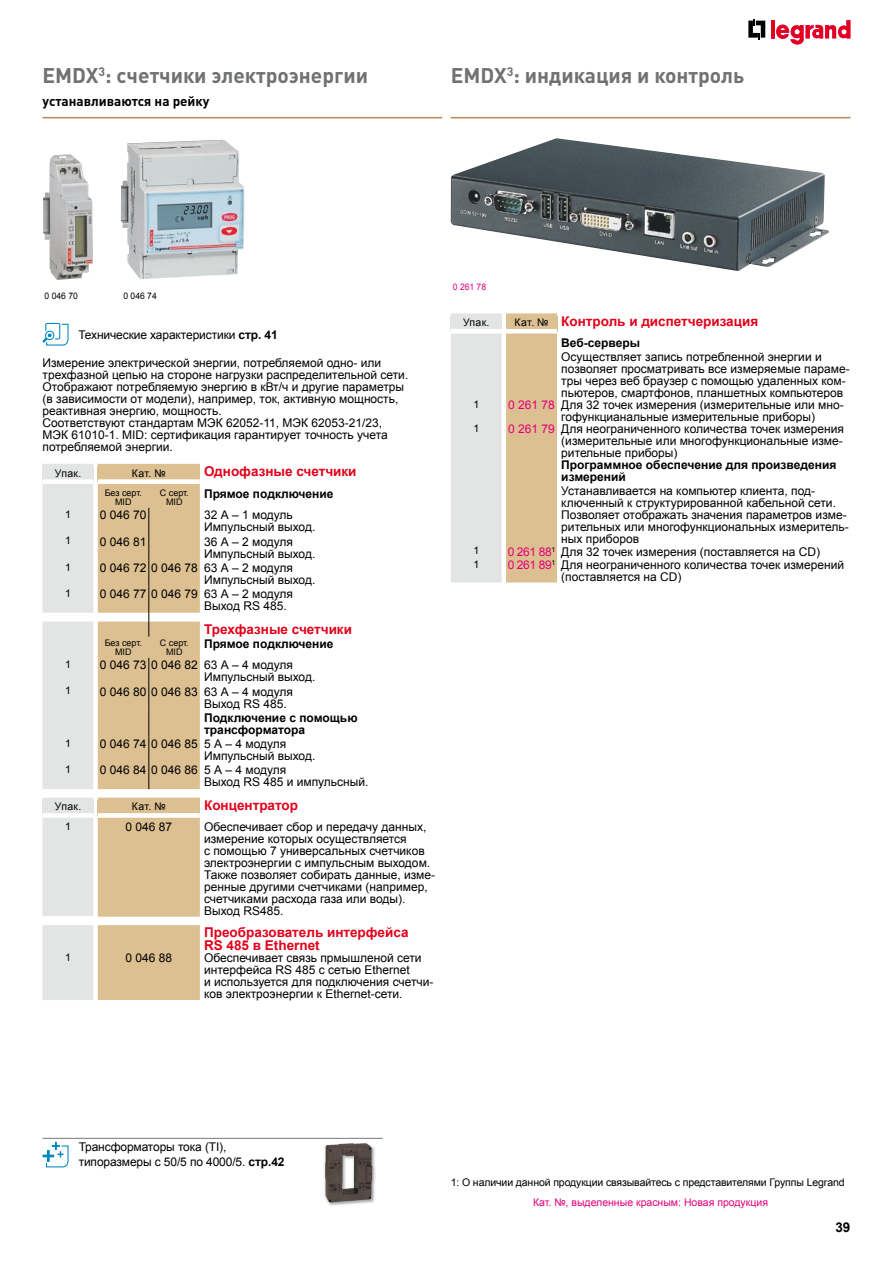
<style>
.page{position:relative;width:893px;height:1263px;background:#fff}
.page>*{position:absolute;margin:0;border:0;box-sizing:border-box;transform-origin:0 0}
.t1{font:700 21px "DIN Pro";color:#707172}
.t2{font:700 13.5px/13.5px "Arial";color:#e2001a}
.t3{font:700 13.5px "DIN Pro";color:#000}
.t4{font:700 13.5px "Arial";color:#000}
.t5{font:12px/12px "Arial";color:#000}
.t6{font:700 12px/12px "Arial";color:#000}
.t7{font:10.5px "Arial";letter-spacing:-.01em;color:#000}
.t8{font:10.5px "Arial";color:#e2007a}
.t9{font:9px/9px "Arial";color:#000;text-align:center}
.t10{font:9px "Arial";color:#000;scale:.95 1}
.t11{font:9px "Arial";color:#e2007a;scale:.95 1}
.s1{font-weight:700}
.s2{font-weight:400;font-size:10.5px;color:#000}
.s3{color:#e2007a}
</style>
<div class="page">
<svg style="left:748px;top:19px;width:17px;height:20px"></svg>
<hr style="left:771px;top:20px;width:4px;height:18px;background:#e2001a">
<svg style="left:776px;top:20px;width:74px;height:25px"></svg>
<hr style="left:43px;top:117px;width:399px;height:1px;background:#b78853">
<hr style="left:451px;top:117px;width:399px;height:1px;background:#b78853">
<svg style="left:43px;top:323px;width:26px;height:23px"></svg>
<hr style="left:43px;top:1138px;width:340px;height:1px;background:#87888a">
<svg style="left:43px;top:1142px;width:26px;height:25px"></svg>
<img style="left:329px;top:1146px;width:46px;height:60px">
<img style="left:324px;top:1147px;width:48px;height:57px">
<img style="left:325px;top:1143px;width:47px;height:60px">
<img style="left:121px;top:140px;width:123px;height:139px">
<img style="left:43px;top:154px;width:50px;height:126px">
<svg style="left:451px;top:313px;width:106px;height:269px;background:#e1d4be"></svg>
<div style="left:451px;top:316px;width:51px;height:15px;background:#e3e4e4"></div>
<hr style="left:451px;top:329px;width:51px;height:4px;background:#fff">
<div style="left:506px;top:316px;width:51px;height:15px;background:#ddc091"></div>
<hr style="left:506px;top:329px;width:51px;height:4px;background:#fff">
<svg style="left:43px;top:464px;width:157px;height:325px;background:#dfcdb0"></svg>
<div style="left:43px;top:467px;width:51px;height:15px;background:#e3e4e4"></div>
<div style="left:43px;top:479px;width:51px;height:5px;background:#fff"></div>
<div style="left:98px;top:467px;width:102px;height:15px;background:#ddc091"></div>
<div style="left:98px;top:479px;width:102px;height:5px;background:#fff"></div>
<svg style="left:43px;top:798px;width:157px;height:202px;background:#e1cfb1"></svg>
<div style="left:43px;top:917px;width:51px;height:8px;background:#fff"></div>
<div style="left:43px;top:800px;width:51px;height:15px;background:#e3e4e4"></div>
<div style="left:43px;top:813px;width:51px;height:5px;background:#fff"></div>
<div style="left:98px;top:800px;width:102px;height:15px;background:#ddc091"></div>
<div style="left:98px;top:813px;width:102px;height:5px;background:#fff"></div>
<img style="left:451px;top:175px;width:378px;height:96px">
<p class="t1" style="left:43px;top:61px;width:327px">EMDX<sup>3</sup>: счетчики электроэнергии</p>
<p class="t3" style="left:43px;top:92px;width:168px">устанавливаются на рейку</p>
<p class="t1" style="left:451px;top:61px;width:295px">EMDX<sup>3</sup>: индикация и контроль</p>
<p class="t10" style="left:45px;top:290px;width:37px">0 046 70</p>
<p class="t10" style="left:124px;top:290px;width:37px">0 046 74</p>
<p class="t5" style="left:78px;top:328px;width:201px">Технические характеристики <span class="s1">стр. 41</span></p>
<p class="t5" style="left:43px;top:357px;width:367px">Измерение электрической энергии, потребляемой одно- или трехфазной цепью на стороне нагрузки распределительной сети.<br>Отображают потребляемую энергию в кВт/ч и другие параметры (в зависимости от модели), например, ток, активную мощность, реактивная энергию, мощность.<br>Соответствуют стандартам МЭК 62052-11, МЭК 62053-21/23, МЭК 61010-1. MID: сертификация гарантирует точность учета потребляемой энергии.</p>
<p class="t7" style="left:55px;top:466px;width:28px">Упак.</p>
<p class="t7" style="left:132px;top:466px;width:35px">Кат. №</p>
<p class="t2" style="left:204px;top:465px;width:154px">Однофазные счетчики</p>
<p class="t9" style="left:105px;top:488px;width:39px">Без серт.<br>MID</p>
<p class="t9" style="left:160px;top:488px;width:30px">С серт.<br>MID</p>
<p class="t6" style="left:204px;top:488px;width:131px">Прямое подключение</p>
<p class="t7" style="left:65px;top:508px;width:7px">1</p>
<p class="t5" style="left:100px;top:509px;width:48px">0 046 70</p>
<p class="t5" style="left:204px;top:509px;width:113px">32 А – 1 модуль<br>Импульсный выход.</p>
<p class="t7" style="left:65px;top:534px;width:7px">1</p>
<p class="t5" style="left:100px;top:535px;width:48px">0 046 81</p>
<p class="t5" style="left:204px;top:535px;width:113px">36 А – 2 модуля<br>Импульсный выход.</p>
<p class="t7" style="left:65px;top:560px;width:7px">1</p>
<p class="t5" style="left:204px;top:562px;width:113px;text-indent:-104px">0 046 72 0 046 78 63 А – 2 модуля<br>Импульсный выход.</p>
<p class="t7" style="left:65px;top:586px;width:7px">1</p>
<p class="t5" style="left:204px;top:588px;width:90px;text-indent:-104px">0 046 77 0 046 79 63 А – 2 модуля<br>Выход RS 485.</p>
<p class="t2" style="left:204px;top:623px;width:149px">Трехфазные счетчики</p>
<p class="t9" style="left:105px;top:638px;width:39px">Без серт.<br>MID</p>
<p class="t9" style="left:160px;top:638px;width:30px">С серт.<br>MID</p>
<p class="t6" style="left:204px;top:638px;width:131px">Прямое подключение</p>
<p class="t7" style="left:65px;top:658px;width:7px">1</p>
<p class="t5" style="left:204px;top:659px;width:113px;text-indent:-104px">0 046 73 0 046 82 63 А – 4 модуля<br>Импульсный выход.</p>
<p class="t7" style="left:65px;top:684px;width:7px">1</p>
<p class="t5" style="left:204px;top:685px;width:90px;text-indent:-104px">0 046 80 0 046 83 63 А – 4 модуля<br>Выход RS 485.</p>
<p class="t6" style="left:204px;top:712px;width:155px">Подключение с помощью трансформатора</p>
<p class="t7" style="left:65px;top:736px;width:7px">1</p>
<p class="t5" style="left:204px;top:738px;width:113px;text-indent:-104px">0 046 74 0 046 85 5 А – 4 модуля<br>Импульсный выход.</p>
<p class="t7" style="left:65px;top:763px;width:7px">1</p>
<p class="t5" style="left:204px;top:764px;width:166px;text-indent:-104px">0 046 84 0 046 86 5 А – 4 модуля<br>Выход RS 485 и импульсный.</p>
<p class="t7" style="left:55px;top:800px;width:28px">Упак.</p>
<p class="t7" style="left:132px;top:800px;width:35px">Кат. №</p>
<p class="t2" style="left:204px;top:799px;width:95px">Концентратор</p>
<p class="t7" style="left:65px;top:819px;width:7px">1</p>
<p class="t5" style="left:125px;top:821px;width:48px">0 046 87</p>
<p class="t5" style="left:204px;top:821px;width:233px">Обеспечивает сбор и передачу данных, измерение которых осуществляется<br>с помощью 7 универсальных счетчиков электроэнергии с импульсным выходом.<br>Также позволяет собирать данные, изме&shy;ренные другими счетчиками (например, счетчиками расхода газа или воды).<br>Выход RS485.</p>
<p class="t2" style="left:204px;top:925px;width:206px">Преобразователь интерфейса<br>RS 485 в Ethernet</p>
<p class="t7" style="left:65px;top:951px;width:7px">1</p>
<p class="t5" style="left:125px;top:952px;width:48px">0 046 88</p>
<p class="t5" style="left:204px;top:952px;width:231px">Обеспечивает связь прмышленой сети интерфейса RS 485 с сетью Ethernet<br>и используется для подключения счетчи&shy;ков электроэнергии к Ethernet-сети.</p>
<p class="t11" style="left:453px;top:281px;width:37px">0 261 78</p>
<p class="t7" style="left:463px;top:316px;width:28px">Упак.</p>
<p class="t2" style="left:515px;top:315px;width:245px"><span class="s2">Кат. №</span> Контроль и диспетчеризация</p>
<p class="t5" style="left:561px;top:336px;width:262px;line-height:14.1px"><span class="s1">Веб-серверы<br></span>Осуществляет запись потребленной энергии и</p>
<p class="t5" style="left:561px;top:363px;width:290px">позволяет просматривать все измеряемые параме&shy;тры через веб браузер с помощью удаленных ком&shy;пьютеров, смартфонов, планшетных компьютеров</p>
<p class="t7" style="left:473px;top:397px;width:7px">1</p>
<p class="t5" style="left:561px;top:399px;width:284px;text-indent:-53px"><span class="s3">0 261 78</span> Для 32 точек измерения (измерительные или мно&shy;гофункцианальные измерительные приборы)</p>
<p class="t7" style="left:473px;top:421px;width:7px">1</p>
<p class="t5" style="left:561px;top:423px;width:284px;text-indent:-53px"><span class="s3">0 261 79</span> Для неограниченного количества точек измерения (измерительные или многофункциональные изме&shy;рительные приборы)<br><span class="s1">Программное обеспечение для произведения измерений</span></p>
<p class="t5" style="left:561px;top:485px;width:289px">Устанавливается на компьютер клиента, под&shy;ключенный к структурированной кабельной сети.<br>Позволяет отображать значения параметров изме&shy;рительных или многофункциональных измеритель&shy;ных приборов</p>
<p class="t7" style="left:473px;top:544px;width:7px">1</p>
<p class="t5" style="left:508px;top:545px;width:314px"><span class="s3">0 261 88</span><sup>1</sup> Для 32 точек измерения (поставляется на CD)</p>
<p class="t7" style="left:473px;top:557px;width:7px">1</p>
<p class="t5" style="left:561px;top:559px;width:284px;text-indent:-54px"><span class="s3">0 261 89</span><sup>1</sup> Для неограниченного количества точек измерений (поставляется на CD)</p>
<p class="t5" style="left:79px;top:1139px;width:207px;line-height:15px">Трансформаторы тока (TI), типоразмеры с 50/5 по 4000/5. <span class="s1">стр.42</span></p>
<p class="t7" style="left:451px;top:1176px;width:395px">1: О наличии данной продукции связывайтесь с представителями Группы Legrand</p>
<p class="t8" style="left:533px;top:1195px;width:236px">Кат. №, выделенные красным: Новая продукция</p>
<p class="t4" style="left:835px;top:1219px;width:17px">39</p>
</div>
